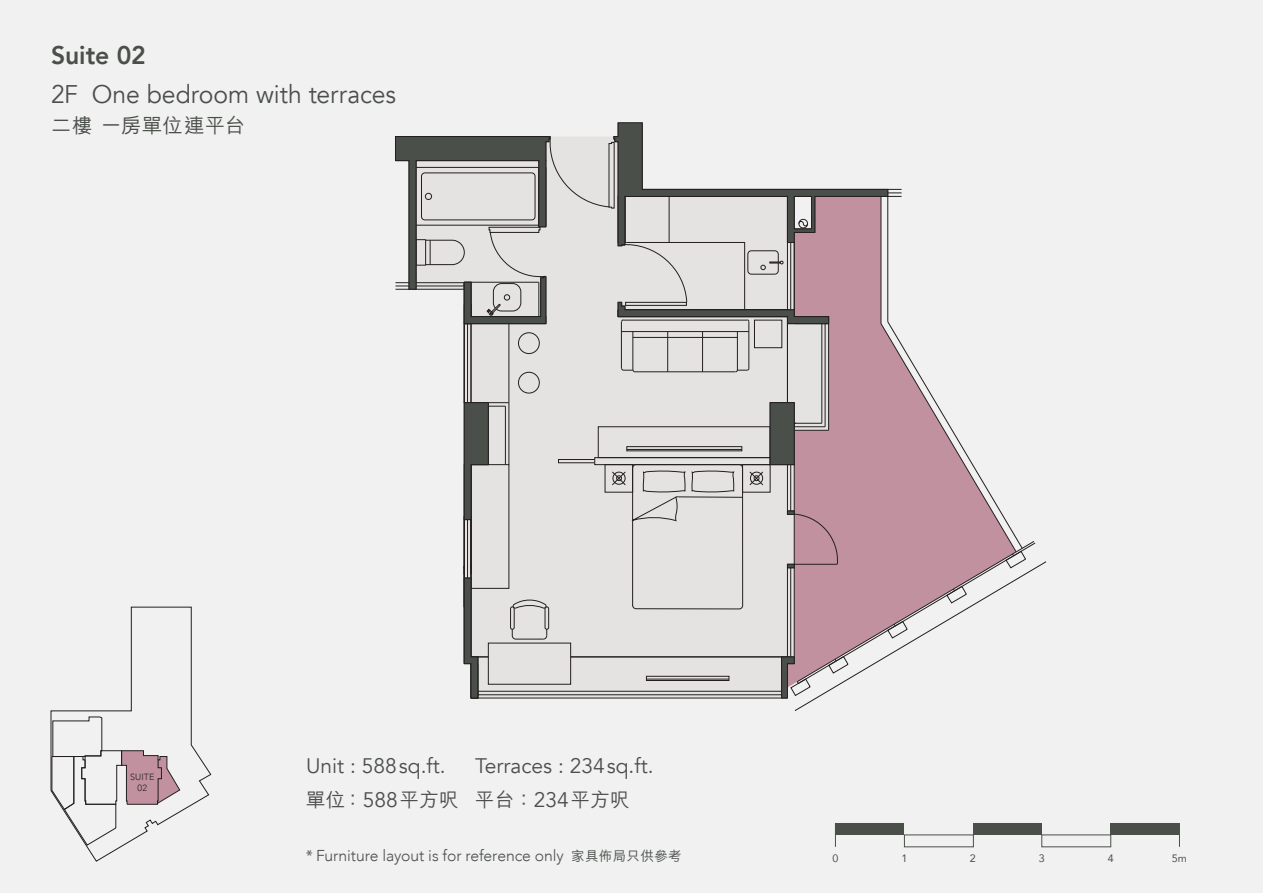
<style>
.page{position:relative;width:1263px;height:893px;background:#f1f1f2}
.page>*{position:absolute;margin:0;border:0;box-sizing:border-box;transform-origin:0 0}
.t1{font:25.5px "Avenir";color:#4b4f4a}
.t2{font:800 25.5px "Avenir";letter-spacing:-.005em;color:#4b4f4a}
.t3{font:21px "Avenir";color:#4b4f4a}
.t4{font:500 20.25px "M Hei HK";letter-spacing:.02em;color:#4b4f4a}
.t5{font:500 19.5px "M Hei HK";color:#4b4f4a}
.t6{font:300 15.75px "Avenir";letter-spacing:-.005em;color:#4b4f4a}
.t7{font:10.65px "Avenir";color:#4b4f4a}
.t8{font:300 9px/10.8px "Avenir";letter-spacing:.015em;color:#231f20;text-align:center}
.s1{font-family:"Avenir";font-weight:400;font-size:21px}
.s2{font-family:"Myriad Pro";font-weight:400}
.s3{font-family:"M Hei HK";font-weight:500;font-size:13.5px}
</style>
<div class="page">
<svg style="left:50px;top:607px;width:162px;height:255px"></svg>
<svg style="left:395px;top:122px;width:652px;height:589px"></svg>
<div style="left:835px;top:823px;width:69px;height:12px;background:#4b4f4a"></div>
<div style="left:973px;top:823px;width:69px;height:12px;background:#4b4f4a"></div>
<div style="left:1110px;top:823px;width:69px;height:12px;background:#4b4f4a"></div>
<div style="left:1041px;top:835px;width:70px;height:12px;border:1px solid #4b4f4a"></div>
<div style="left:904px;top:835px;width:70px;height:12px;border:1px solid #4b4f4a"></div>
<svg style="left:835px;top:835px;width:1px;height:12px"></svg>
<svg style="left:1179px;top:823px;width:1px;height:24px"></svg>
<h1 class="t2" style="left:51px;top:35px;width:96px">Suite 02</h1>
<h1 class="t1" style="left:51px;top:79px;width:346px">2F One bedroom with terraces</h1>
<p class="t4" style="left:51px;top:111px;width:196px">二樓 一房單位連平台</p>
<p class="t8" style="left:130px;top:771px;width:26px">SUITE<br>02</p>
<h2 class="t3" style="left:306px;top:753px;width:141px">Unit : 588sq.ft.</h2>
<h2 class="t3" style="left:475px;top:753px;width:180px">Terraces : 234sq.ft.</h2>
<p class="t5" style="left:306px;top:786px;width:325px">單位：<span class="s1">588</span>平方呎 平台：<span class="s1">234</span>平方呎</p>
<p class="t6" style="left:306px;top:846px;width:377px"><span class="s2">*</span> Furniture layout is for reference only <span class="s3">家具佈局只供參考</span></p>
<p class="t7" style="left:832px;top:850px;width:7px">0</p>
<p class="t7" style="left:901px;top:850px;width:7px">1</p>
<p class="t7" style="left:970px;top:850px;width:7px">2</p>
<p class="t7" style="left:1039px;top:850px;width:7px">3</p>
<p class="t7" style="left:1108px;top:850px;width:7px">4</p>
<p class="t7" style="left:1172px;top:850px;width:17px">5m</p>
</div>
